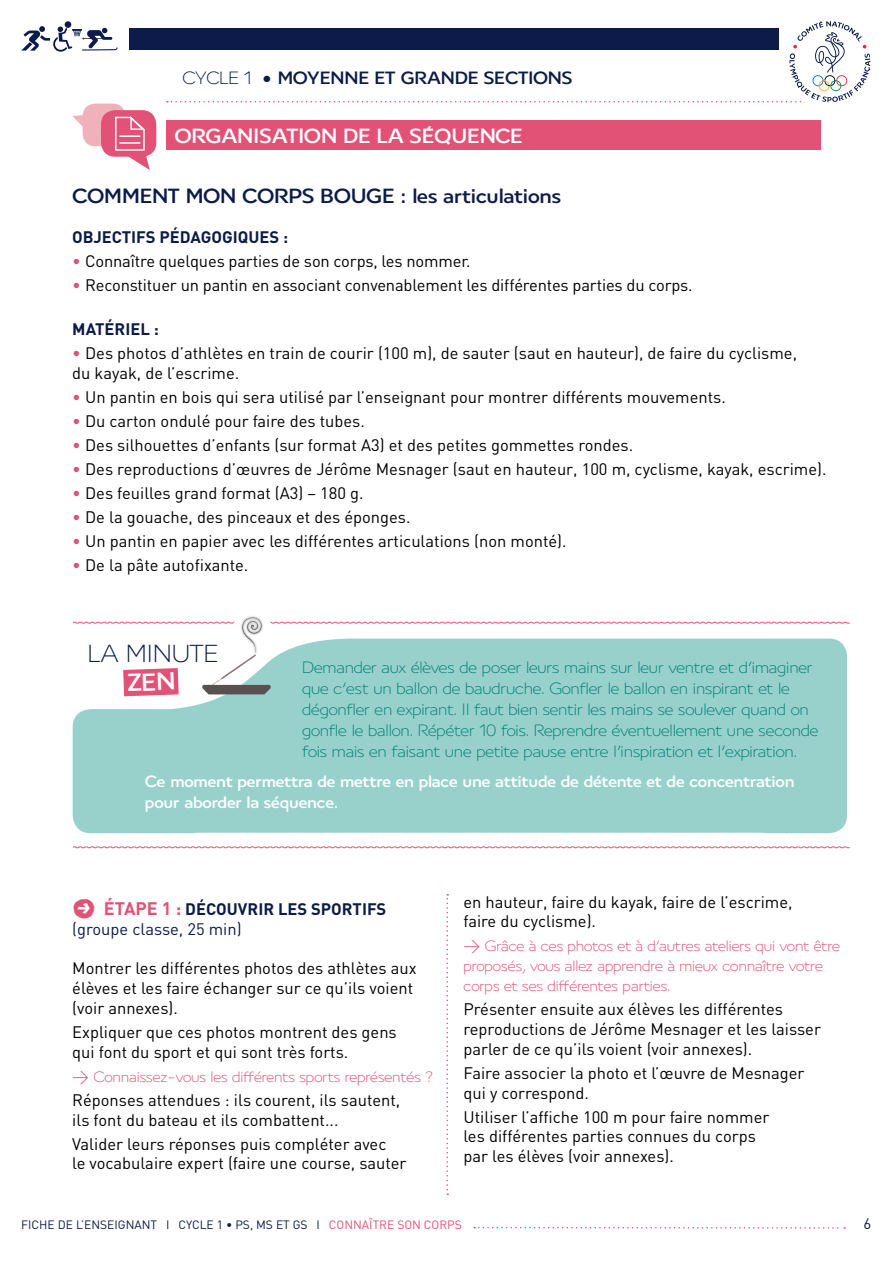
<style>
.page{position:relative;width:893px;height:1263px;background:#fff}
.page>*{position:absolute;margin:0;border:0;box-sizing:border-box;transform-origin:0 0}
.t1{font:300 27px "Franceolympique";color:#0c1b47}
.t2{font:500 22.5px "Franceolympique";letter-spacing:-.005em;color:#0c1b47}
.t3{font:500 22.5px "Franceolympique";letter-spacing:-.01em;color:#fff}
.t4{font:500 19.5px "Franceolympique";color:#0c1b47}
.t5{font:300 18px/21px "Franceolympique";letter-spacing:-.005em;color:#008078}
.t6{font:500 18px/21px "Franceolympique";letter-spacing:-.005em;color:#fff}
.t7{font:16.5px/19.8px "DIN";color:#000}
.t8{font:300 16.5px/19.8px "Franceolympique";letter-spacing:-.005em;color:#e25176}
.t9{font:700 16.5px/19.8px "DIN";color:#0c1b47}
.t10{font:15px "DIN";color:#0c1b47}
.t11{font:12px "DIN";color:#0c1b47}
.s1{font-weight:300}
.s2{color:#e25176}
.s3{font-family:"Ale Signs Black LL";font-weight:400;font-size:36px;color:#e25176}
.s4{font-size:18px;color:#e25176}
.s5{font-weight:400}
.s6{font-family:"DIN"}
</style>
<div class="page">
<div style="left:83px;top:104px;width:42px;height:42px;background:#f1b1bb;border-radius:13px"></div>
<svg style="left:72px;top:115px;width:11px;height:19px"></svg>
<div style="left:166px;top:120px;width:655px;height:30px;background:#e25176"></div>
<div style="left:101px;top:110px;width:55px;height:47px;background:#e25176;border-radius:14px"></div>
<svg style="left:114px;top:116px;width:36px;height:54px"></svg>
<hr style="left:119px;top:135px;width:21px;height:2px;background:#fff">
<hr style="left:119px;top:142px;width:21px;height:2px;background:#fff">
<div style="left:65px;top:21px;width:6px;height:7px;background:#0c1b47;border-radius:50%"></div>
<svg style="left:21px;top:26px;width:97px;height:26px"></svg>
<div style="left:130px;top:29px;width:649px;height:21px;background:#0c1b47"></div>
<svg style="left:167px;top:21px;width:703px;height:81px"></svg>
<svg style="left:73px;top:846px;width:777px;height:3px"></svg>
<div style="left:73px;top:696px;width:774px;height:137px;background:#98d1cc"></div>
<svg style="left:474px;top:1227px;width:371px;height:2px"></svg>
<svg style="left:446px;top:894px;width:2px;height:301px"></svg>
<svg style="left:72px;top:617px;width:778px;height:79px"></svg>
<p class="t4" style="left:182px;top:66px;width:391px"><span class="s1">CYCLE 1 •</span> MOYENNE ET GRANDE SECTIONS</p>
<h2 class="t3" style="left:174px;top:123px;width:350px">ORGANISATION DE LA SÉQUENCE</h2>
<h2 class="t2" style="left:72px;top:183px;width:490px">COMMENT MON CORPS BOUGE : les articulations</h2>
<p class="t9" style="left:72px;top:226px;width:217px">OBJECTIFS PÉDAGOGIQUES :</p>
<p class="t7" style="left:72px;top:251px;width:400px"><span class="s2">•</span> Connaître quelques parties de son corps, les nommer.</p>
<p class="t7" style="left:72px;top:275px;width:622px"><span class="s2">•</span> Reconstituer un pantin en associant convenablement les différentes parties du corps.</p>
<p class="t9" style="left:72px;top:318px;width:88px">MATÉRIEL :</p>
<p class="t7" style="left:72px;top:343px;width:726px"><span class="s2">•</span> Des photos d’athlètes en train de courir (100 m), de sauter (saut en hauteur), de faire du cyclisme, du kayak, de l’escrime.</p>
<p class="t7" style="left:72px;top:386px;width:655px"><span class="s2">•</span> Un pantin en bois qui sera utilisé par l’enseignant pour montrer différents mouvements.</p>
<p class="t7" style="left:72px;top:411px;width:294px"><span class="s2">•</span> Du carton ondulé pour faire des tubes.</p>
<p class="t7" style="left:72px;top:435px;width:562px"><span class="s2">•</span> Des silhouettes d’enfants (sur format A3) et des petites gommettes rondes.</p>
<p class="t7" style="left:72px;top:459px;width:756px"><span class="s2">•</span> Des reproductions d’œuvres de Jérôme Mesnager (saut en hauteur, 100 m, cyclisme, kayak, escrime).</p>
<p class="t7" style="left:72px;top:483px;width:293px"><span class="s2">•</span> Des feuilles grand format (A3) – 180 g.</p>
<p class="t7" style="left:72px;top:507px;width:340px"><span class="s2">•</span> De la gouache, des pinceaux et des éponges.</p>
<p class="t7" style="left:72px;top:531px;width:496px"><span class="s2">•</span> Un pantin en papier avec les différentes articulations (non monté).</p>
<p class="t7" style="left:72px;top:555px;width:178px"><span class="s2">•</span> De la pâte autofixante.</p>
<h1 class="t1" style="left:87px;top:637px;width:132px">LA MINUTE</h1>
<p class="t5" style="left:302px;top:656px;width:518px">Demander aux élèves de poser leurs mains sur leur ventre et d’imaginer que c’est un ballon de baudruche. Gonfler le ballon en inspirant et le dégonfler en expirant. Il faut bien sentir les mains se soulever quand on gonfle le ballon. Répéter 10 fois. Reprendre éventuellement une seconde fois mais en faisant une petite pause entre l’inspiration et l’expiration.</p>
<p class="t6" style="left:145px;top:770px;width:651px">Ce moment permettra de mettre en place une attitude de détente et de concentration pour aborder la séquence.</p>
<p class="t9" style="left:72px;top:898px;width:316px"><span class="s3">i</span> <span class="s4">ÉTAPE 1 :</span> DÉCOUVRIR LES SPORTIFS <span class="s5">(groupe classe, 25 min)</span></p>
<p class="t7" style="left:72px;top:958px;width:346px">Montrer les différentes photos des athlètes aux élèves et les faire échanger sur ce qu’ils voient (voir annexes).</p>
<p class="t7" style="left:72px;top:1022px;width:326px">Expliquer que ces photos montrent des gens qui font du sport et qui sont très forts.</p>
<p class="t8" style="left:72px;top:1066px;width:362px"><span class="s6">&gt;</span> Connaissez-vous les différents sports représentés ?</p>
<p class="t7" style="left:72px;top:1090px;width:329px">Réponses attendues : ils courent, ils sautent, ils font du bateau et ils combattent...</p>
<p class="t7" style="left:72px;top:1133px;width:336px">Valider leurs réponses puis compléter avec<br>le vocabulaire expert (faire une course, sauter</p>
<p class="t7" style="left:463px;top:891px;width:330px">en hauteur, faire du kayak, faire de l’escrime, faire du cyclisme).</p>
<p class="t8" style="left:463px;top:936px;width:378px"><span class="s6">&gt;</span> Grâce à ces photos et à d’autres ateliers qui vont être proposés, vous allez apprendre à mieux connaître votre corps et ses différentes parties.</p>
<p class="t7" style="left:463px;top:999px;width:359px">Présenter ensuite aux élèves les différentes reproductions de Jérôme Mesnager et les laisser parler de ce qu’ils voient (voir annexes).</p>
<p class="t7" style="left:463px;top:1062px;width:343px">Faire associer la photo et l’œuvre de Mesnager qui y correspond.</p>
<p class="t7" style="left:463px;top:1106px;width:307px">Utiliser l’affiche 100 m pour faire nommer les différentes parties connues du corps par les élèves (voir annexes).</p>
<p class="t11" style="left:21px;top:1217px;width:442px">FICHE DE L’ENSEIGNANT I CYCLE 1 • PS, MS ET GS I <span class="s2">CONNAÎTRE SON CORPS</span></p>
<p class="t10" style="left:863px;top:1214px;width:9px">6</p>
</div>
